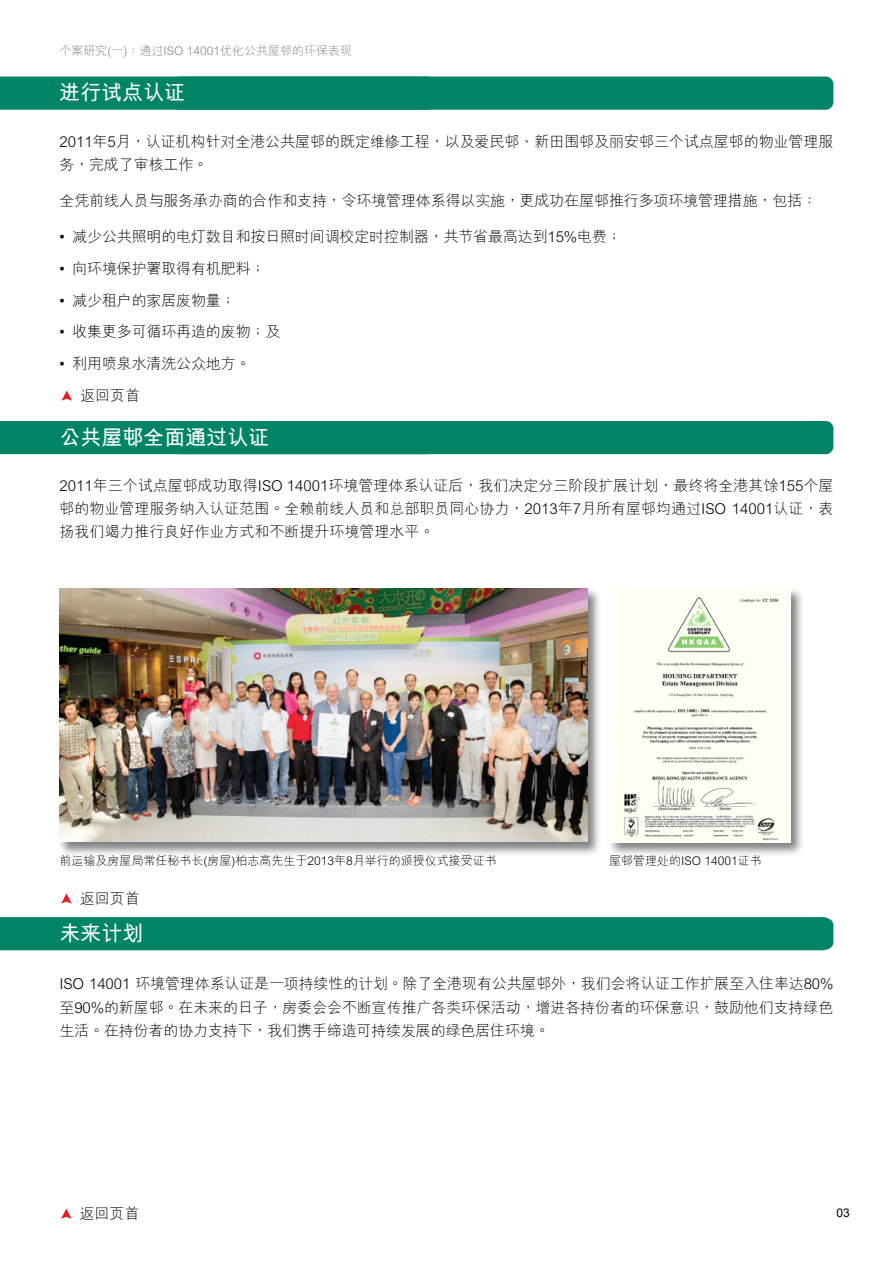
<style>
.page{position:relative;width:893px;height:1263px;background:#fff}
.page>*{position:absolute;margin:0;border:0;box-sizing:border-box;transform-origin:0 0}
.t1{font:700 21px "M Hei HKS";color:#fff}
.t2{font:300 15px/23.2px "M Hei HKS";letter-spacing:-.01em;color:#000;text-align:justify}
.t3{font:300 12px "M Hei HKS";color:#000}
.t4{font:300 12px "M Hei HKS";color:#808285}
.t5{font:12px "Arial";color:#000}
.s1{font-family:"M Hei HK"}
.s2{font-family:"Arial";font-weight:400}
</style>
<div class="page">
<div style="left:0;top:77px;width:177px;height:33px;background:#008466"></div>
<div style="left:172px;top:77px;width:661px;height:33px;background:#008466;border-radius:8px"></div>
<div style="left:0;top:421px;width:177px;height:33px;background:#008466"></div>
<div style="left:172px;top:421px;width:661px;height:33px;background:#008466;border-radius:8px"></div>
<div style="left:58px;top:586px;width:550px;height:277px;background:#000;opacity:.5"></div>
<img style="left:60px;top:588px;width:527px;height:254px">
<div style="left:607px;top:586px;width:204px;height:277px;background:#000;opacity:.5"></div>
<img style="left:609px;top:588px;width:181px;height:254px">
<div style="left:0;top:917px;width:833px;height:33px;background:#008466"></div>
<svg style="left:62px;top:390px;width:10px;height:11px"></svg>
<svg style="left:61px;top:893px;width:11px;height:11px"></svg>
<svg style="left:61px;top:1208px;width:11px;height:11px"></svg>
<p class="t4" style="left:60px;top:42px;width:294px">個案研究(一)：通過ISO 14001優化公共屋<span class="s1">邨</span>的環保表現</p>
<p class="t1" style="left:60px;top:77px;width:127px">進行試點認證</p>
<p class="t2" style="left:60px;top:129px;width:775px">2011年5月，認證機構針對全港公共屋<span class="s1">邨</span>的既定維修工程，以及愛民<span class="s1">邨</span>、新田圍<span class="s1">邨</span>及麗安<span class="s1">邨</span>三個試點屋<span class="s1">邨</span>的物業管理服務，完成了審核工作。</p>
<p class="t2" style="left:60px;top:188px;width:759px">全憑前線人員與服務承辦商的合作和支持，令環境管理體系得以實施，更成功在屋<span class="s1">邨</span>推行多項環境管理措施，包括：</p>
<p class="t2" style="left:60px;top:224px;width:564px"><span class="s2">•</span> 減少公共照明的電燈數目和按日照時間調校定時控制器，共節省最高達到15%電費；</p>
<p class="t2" style="left:60px;top:256px;width:207px"><span class="s2">•</span> 向環境保護署取得有機肥料；</p>
<p class="t2" style="left:60px;top:288px;width:178px"><span class="s2">•</span> 減少租戶的家居廢物量；</p>
<p class="t2" style="left:60px;top:320px;width:222px"><span class="s2">•</span> 收集更多可循環再造的廢物；及</p>
<p class="t2" style="left:60px;top:351px;width:193px"><span class="s2">•</span> 利用噴泉水清洗公眾地方。</p>
<p class="t2" style="left:80px;top:383px;width:61px">返回頁首</p>
<p class="t1" style="left:60px;top:422px;width:211px">公共屋<span class="s1">邨</span>全面通過認證</p>
<p class="t2" style="left:60px;top:473px;width:775px">2011年三個試點屋<span class="s1">邨</span>成功取得ISO 14001環境管理體系認證後，我們決定分三階段擴展計劃，最終將全港其餘155個屋<span class="s1">邨</span>的物業管理服務納入認證範圍。全賴前線人員和總部職員同心協力，2013年7月所有屋<span class="s1">邨</span>均通過ISO 14001認證，表揚我們竭力推行良好作業方式和不斷提升環境管理水平。</p>
<p class="t3" style="left:60px;top:852px;width:439px">前運輸及房屋局常任秘書長(房屋)栢志高先生於2013年8月舉行的頒授儀式接受證書</p>
<p class="t3" style="left:609px;top:852px;width:154px">屋<span class="s1">邨</span>管理處的ISO 14001證書</p>
<p class="t2" style="left:80px;top:886px;width:61px">返回頁首</p>
<h3 class="t1" style="left:60px;top:918px;width:85px">未來計劃</h3>
<p class="t2" style="left:60px;top:972px;width:775px">ISO 14001 環境管理體系認證是一項持續性的計劃。除了全港現有公共屋<span class="s1">邨</span>外，我們會將認證工作擴展至入住率達80%至90%的新屋<span class="s1">邨</span>。在未來的日子，房委會會不斷宣傳推廣各類環保活動，增進各持份者的環保意識，鼓勵他們支持綠色生活。在持份者的協力支持下，我們攜手締造可持續發展的綠色居住環境。</p>
<p class="t2" style="left:80px;top:1201px;width:61px">返回頁首</p>
<p class="t5" style="left:837px;top:1205px;width:15px">03</p>
</div>
